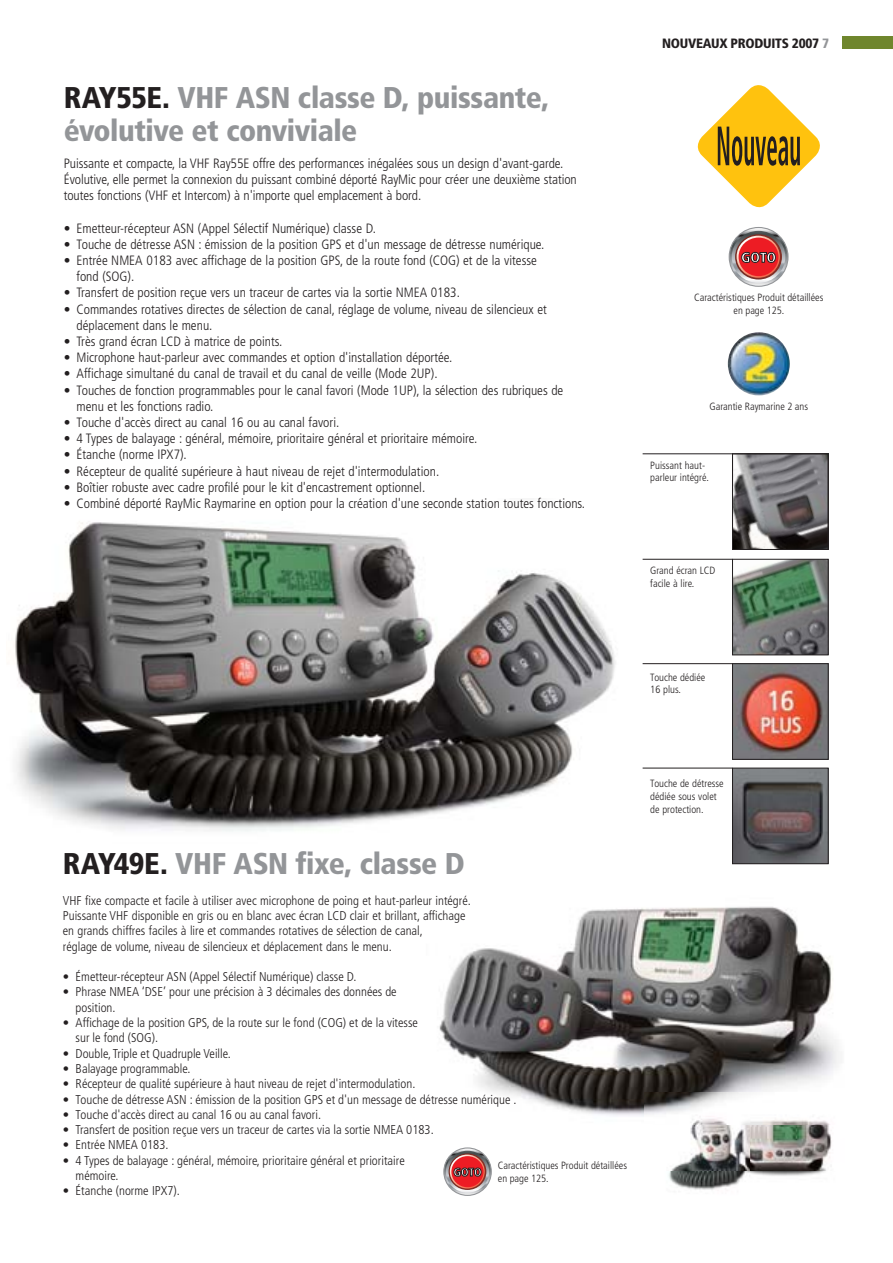
<style>
.page{position:relative;width:893px;height:1263px;background:#fff}
.page>*{position:absolute;margin:0;border:0;box-sizing:border-box;transform-origin:0 0}
.t1{font:900 condensed 30px/33px "Frutiger";letter-spacing:-.015em;color:#939598}
.t2{font:300 condensed 13.5px/16.2px "Frutiger";color:#231f20}
.t3{font:900 condensed 13.5px "Frutiger";letter-spacing:-.02em;color:#231f20}
.t4{font:300 condensed 12.75px/15.3px "Frutiger";color:#231f20}
.t5{font:300 condensed 10.5px/12.6px "Frutiger";color:#231f20}
.s1{color:#231f20}
.s2{color:#939598}
</style>
<div class="page">
<img style="left:15px;top:522px;width:601px;height:310px">
<img style="left:734px;top:561px;width:92px;height:92px">
<div style="left:732px;top:559px;width:96px;height:96px;border:1px solid #231f20"></div>
<img style="left:734px;top:665px;width:92px;height:93px">
<div style="left:732px;top:663px;width:96px;height:97px;border:1px solid #231f20"></div>
<img style="left:734px;top:770px;width:92px;height:92px">
<div style="left:732px;top:768px;width:96px;height:96px;border:1px solid #231f20"></div>
<img style="left:734px;top:456px;width:92px;height:91px">
<div style="left:732px;top:454px;width:96px;height:96px;border:1px solid #231f20"></div>
<img style="left:439px;top:906px;width:400px;height:210px">
<img style="left:671px;top:1124px;width:79px;height:47px">
<img style="left:750px;top:1124px;width:82px;height:47px">
<img style="left:668px;top:1171px;width:157px;height:19px">
<img style="left:644px;top:1093px;width:195px;height:31px">
<svg style="left:729px;top:228px;width:59px;height:58px"></svg>
<svg style="left:732px;top:231px;width:53px;height:52px;background:#be6a6b"></svg>
<div style="left:767px;top:252px;width:8px;height:11px;border:1px solid #231f20;border-radius:50%"></div>
<div style="left:729px;top:227px;width:59px;height:60px;border:1px solid #939598;border-radius:50%"></div>
<img style="left:728px;top:332px;width:62px;height:64px;border-radius:50%">
<svg style="left:444px;top:1148px;width:47px;height:47px"></svg>
<svg style="left:446px;top:1151px;width:43px;height:42px;background:#bc696b"></svg>
<div style="left:474px;top:1168px;width:7px;height:8px;border:1px solid #231f20;border-radius:50%"></div>
<div style="left:443px;top:1147px;width:49px;height:49px;border:1px solid #939598;border-radius:50%"></div>
<hr style="left:643px;top:663px;width:89px;height:1px;background:#231f20">
<hr style="left:643px;top:768px;width:89px;height:1px;background:#231f20">
<hr style="left:643px;top:559px;width:89px;height:1px;background:#231f20">
<hr style="left:643px;top:454px;width:89px;height:1px;background:#231f20">
<div style="left:842px;top:37px;width:51px;height:12px;background:#6f862d"></div>
<svg style="left:697px;top:85px;width:123px;height:123px"></svg>
<p class="t1" style="left:64px;top:83px;width:487px"><span class="s1">RAY55E.</span> VHF ASN classe D, puissante, évolutive et conviviale</p>
<p class="t2" style="left:64px;top:156px;width:515px">Puissante et compacte, la VHF Ray55E offre des performances inégalées sous un design d'avant-garde.<br>Évolutive, elle permet la connexion du puissant combiné déporté RayMic pour créer une deuxième station toutes fonctions (VHF et Intercom) à n'importe quel emplacement à bord.</p>
<p class="t2" style="left:64px;top:221px;width:314px">• Emetteur-récepteur ASN (Appel Sélectif Numérique) classe D.</p>
<p class="t2" style="left:64px;top:237px;width:482px">• Touche de détresse ASN : émission de la position GPS et d'un message de détresse numérique.</p>
<p class="t2" style="left:76px;top:253px;width:462px;text-indent:-13px">• Entrée NMEA 0183 avec affichage de la position GPS, de la route fond (COG) et de la vitesse fond (SOG).</p>
<p class="t2" style="left:64px;top:286px;width:398px">• Transfert de position reçue vers un traceur de cartes via la sortie NMEA 0183.</p>
<p class="t2" style="left:76px;top:302px;width:472px;text-indent:-13px">• Commandes rotatives directes de sélection de canal, réglage de volume, niveau de silencieux et déplacement dans le menu.</p>
<p class="t2" style="left:64px;top:334px;width:220px">• Très grand écran LCD à matrice de points.</p>
<p class="t2" style="left:64px;top:350px;width:390px">• Microphone haut-parleur avec commandes et option d'installation déportée.</p>
<p class="t2" style="left:64px;top:367px;width:375px">• Affichage simultané du canal de travail et du canal de veille (Mode 2UP).</p>
<p class="t2" style="left:76px;top:383px;width:488px;text-indent:-13px">• Touches de fonction programmables pour le canal favori (Mode 1UP), la sélection des rubriques de menu et les fonctions radio.</p>
<p class="t2" style="left:64px;top:415px;width:277px">• Touche d'accès direct au canal 16 ou au canal favori.</p>
<p class="t2" style="left:64px;top:431px;width:415px">• 4 Types de balayage : général, mémoire, prioritaire général et prioritaire mémoire.</p>
<p class="t2" style="left:64px;top:448px;width:125px">• Étanche (norme IPX7).</p>
<p class="t2" style="left:64px;top:464px;width:377px">• Récepteur de qualité supérieure à haut niveau de rejet d'intermodulation.</p>
<p class="t2" style="left:64px;top:480px;width:363px">• Boîtier robuste avec cadre profilé pour le kit d'encastrement optionnel.</p>
<p class="t2" style="left:64px;top:496px;width:523px">• Combiné déporté RayMic Raymarine en option pour la création d'une seconde station toutes fonctions.</p>
<p class="t3" style="left:662px;top:38px;width:169px">NOUVEAUX PRODUITS 2007 <span class="s2">7</span></p>
<p class="t5" style="left:694px;top:292px;width:131px;text-align:center">Caractéristiques Produit détaillées en page 125.</p>
<p class="t5" style="left:709px;top:401px;width:100px">Garantie Raymarine 2 ans</p>
<p class="t5" style="left:650px;top:460px;width:60px">Puissant haut&shy;parleur intégré.</p>
<p class="t5" style="left:650px;top:565px;width:67px">Grand écran LCD facile à lire.</p>
<p class="t5" style="left:650px;top:672px;width:57px">Touche dédiée<br>16 plus.</p>
<p class="t1" style="left:63px;top:849px;width:403px"><span class="s1">RAY49E.</span> VHF ASN fixe, classe D</p>
<p class="t4" style="left:63px;top:894px;width:409px">VHF fixe compacte et facile à utiliser avec microphone de poing et haut-parleur intégré.<br>Puissante VHF disponible en gris ou en blanc avec écran LCD clair et brillant, affichage en grands chiffres faciles à lire et commandes rotatives de sélection de canal,<br>réglage de volume, niveau de silencieux et déplacement dans le menu.</p>
<p class="t4" style="left:63px;top:970px;width:295px">• Émetteur-récepteur ASN (Appel Sélectif Numérique) classe D.</p>
<p class="t4" style="left:76px;top:985px;width:323px;text-indent:-13px">• Phrase NMEA ‘DSE’ pour une précision à 3 décimales des données de position.</p>
<p class="t4" style="left:76px;top:1016px;width:344px;text-indent:-13px">• Affichage de la position GPS, de la route sur le fond (COG) et de la vitesse sur le fond (SOG).</p>
<p class="t4" style="left:63px;top:1047px;width:169px">• Double, Triple et Quadruple Veille.</p>
<p class="t4" style="left:63px;top:1062px;width:129px">• Balayage programmable.</p>
<p class="t4" style="left:63px;top:1077px;width:354px">• Récepteur de qualité supérieure à haut niveau de rejet d'intermodulation.</p>
<p class="t4" style="left:63px;top:1092px;width:455px">• Touche de détresse ASN : émission de la position GPS et d'un message de détresse numérique .</p>
<p class="t4" style="left:63px;top:1108px;width:260px">• Touche d'accès direct au canal 16 ou au canal favori.</p>
<p class="t4" style="left:63px;top:1123px;width:372px">• Transfert de position reçue vers un traceur de cartes via la sortie NMEA 0183.</p>
<p class="t4" style="left:63px;top:1138px;width:107px">• Entrée NMEA 0183.</p>
<p class="t4" style="left:76px;top:1154px;width:331px;text-indent:-13px">• 4 Types de balayage : général, mémoire, prioritaire général et prioritaire mémoire.</p>
<p class="t4" style="left:63px;top:1184px;width:118px">• Étanche (norme IPX7).</p>
<p class="t5" style="left:498px;top:1160px;width:131px">Caractéristiques Produit détaillées en page 125.</p>
<p class="t5" style="left:650px;top:778px;width:75px">Touche de détresse dédiée sous volet de protection.</p>
</div>
